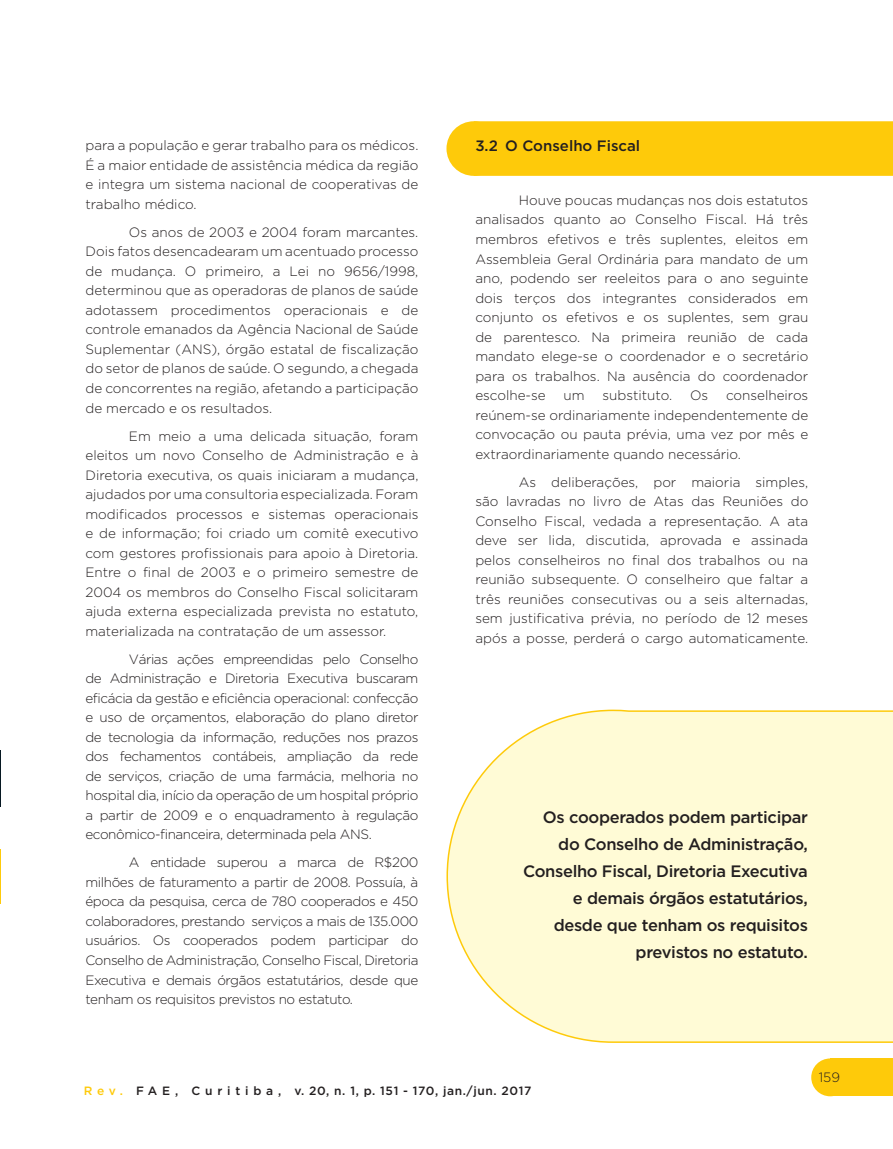
<style>
.page{position:relative;width:893px;height:1149px;background:#fff}
.page>*{position:absolute;margin:0;border:0;box-sizing:border-box;transform-origin:0 0}
.Olho{font:500 16.5px/27px "Gotham";letter-spacing:-.02em;color:#231f20;text-align:right}
.T2{font:500 15px "Gotham";color:#231f20}
.Texto_PN{font:300 13.5px/19.5px "Gotham";color:#231f20;text-align:justify}
.t1{font:500 12px "Gotham";letter-spacing:.05em;color:#231f20}
.s1{color:#feca0a}
</style>
<div class="page">
<div style="left:830px;top:1058px;width:63px;height:37px;background:#feca0a"></div>
<div style="left:811px;top:1058px;width:38px;height:37px;background:#feca0a;border-radius:50%"></div>
<div style="left:474px;top:121px;width:419px;height:55px;background:#feca0a"></div>
<div style="left:446px;top:121px;width:55px;height:55px;background:#feca0a;border-radius:50%"></div>
<svg style="left:446px;top:709px;width:447px;height:334px;background:#fefad7"></svg>
<hr style="left:0;top:848px;width:1px;height:55px;background:#feca0a">
<hr style="left:0;top:750px;width:1px;height:56px;background:#071822">
<p class="Texto_PN" style="left:85px;top:135px;width:334px">para a população e gerar trabalho para os médicos.<br>É a maior entidade de assistência médica da região e integra um sistema nacional de cooperativas de trabalho médico.</p>
<p class="Texto_PN" style="left:85px;top:222px;width:334px;text-indent:44px">Os anos de 2003 e 2004 foram marcantes.<br>Dois fatos desencadearam um acentuado processo de mudança. O primeiro, a Lei no 9656/1998, determinou que as operadoras de planos de saúde adotassem procedimentos operacionais e de controle emanados da Agência Nacional de Saúde Suplementar (ANS), órgão estatal de fiscalização do setor de planos de saúde. O segundo, a chegada de concorrentes na região, afetando a participação de mercado e os resultados.</p>
<p class="Texto_PN" style="left:85px;top:425px;width:334px;text-indent:44px">Em meio a uma delicada situação, foram eleitos um novo Conselho de Administração e à Diretoria executiva, os quais iniciaram a mudança, ajudados por uma consultoria especializada. Foram modificados processos e sistemas operacionais e de informação; foi criado um comitê executivo com gestores profissionais para apoio à Diretoria.<br>Entre o final de 2003 e o primeiro semestre de 2004 os membros do Conselho Fiscal solicitaram ajuda externa especializada prevista no estatuto, materializada na contratação de um assessor.</p>
<p class="Texto_PN" style="left:85px;top:648px;width:334px;text-indent:44px">Várias ações empreendidas pelo Conselho de Administração e Diretoria Executiva buscaram eficácia da gestão e eficiência operacional: confecção e uso de orçamentos, elaboração do plano diretor de tecnologia da informação, reduções nos prazos dos fechamentos contábeis, ampliação da rede de serviços, criação de uma farmácia, melhoria no hospital dia, início da operação de um hospital próprio a partir de 2009 e o enquadramento à regulação econômico-financeira, determinada pela ANS.</p>
<p class="Texto_PN" style="left:85px;top:852px;width:334px;text-indent:44px">A entidade superou a marca de R$200 milhões de faturamento a partir de 2008. Possuía, à época da pesquisa, cerca de 780 cooperados e 450 colaboradores, prestando serviços a mais de 135.000 usuários. Os cooperados podem participar do Conselho de Administração, Conselho Fiscal, Diretoria Executiva e demais órgãos estatutários, desde que tenham os requisitos previstos no estatuto.</p>
<p class="T2" style="left:475px;top:137px;width:166px">3.2 O Conselho Fiscal</p>
<p class="Texto_PN" style="left:475px;top:190px;width:334px;text-indent:44px">Houve poucas mudanças nos dois estatutos analisados quanto ao Conselho Fiscal. Há três membros efetivos e três suplentes, eleitos em Assembleia Geral Ordinária para mandato de um ano, podendo ser reeleitos para o ano seguinte dois terços dos integrantes considerados em conjunto os efetivos e os suplentes, sem grau de parentesco. Na primeira reunião de cada mandato elege-se o coordenador e o secretário para os trabalhos. Na ausência do coordenador escolhe-se</p>
<p class="Texto_PN" style="left:475px;top:385px;width:334px;text-indent:251px">conselheiros reúnem-se ordinariamente independentemente de convocação ou pauta prévia, uma vez por mês e extraordinariamente quando necessário.</p>
<p class="Texto_PN" style="left:475px;top:472px;width:334px;text-indent:44px">As deliberações, por maioria simples, são lavradas no livro de Atas das Reuniões do Conselho Fiscal, vedada a representação. A ata deve ser lida, discutida, aprovada e assinada pelos conselheiros no final dos trabalhos ou na reunião subsequente. O conselheiro que faltar a três reuniões consecutivas ou a seis alternadas, sem justificativa prévia, no período de 12 meses após a posse, perderá o cargo automaticamente.</p>
<p class="Texto_PN" style="left:564px;top:385px;width:23px">um</p>
<p class="Texto_PN" style="left:603px;top:385px;width:71px">substituto.</p>
<p class="Texto_PN" style="left:690px;top:385px;width:20px">Os</p>
<p class="Olho" style="left:523px;top:802px;width:286px">Os cooperados podem participar do Conselho de Administração,<br>Conselho Fiscal, Diretoria Executiva e demais órgãos estatutários, desde que tenham os requisitos previstos no estatuto.</p>
<p class="t1" style="left:84px;top:1083px;width:449px"><span class="s1">R e v .</span> F A E , C u r i t i b a , v. 20, n. 1, p. 151 - 170, jan./jun. 2017</p>
<p class="Texto_PN" style="left:819px;top:1067px;width:23px">159</p>
</div>
